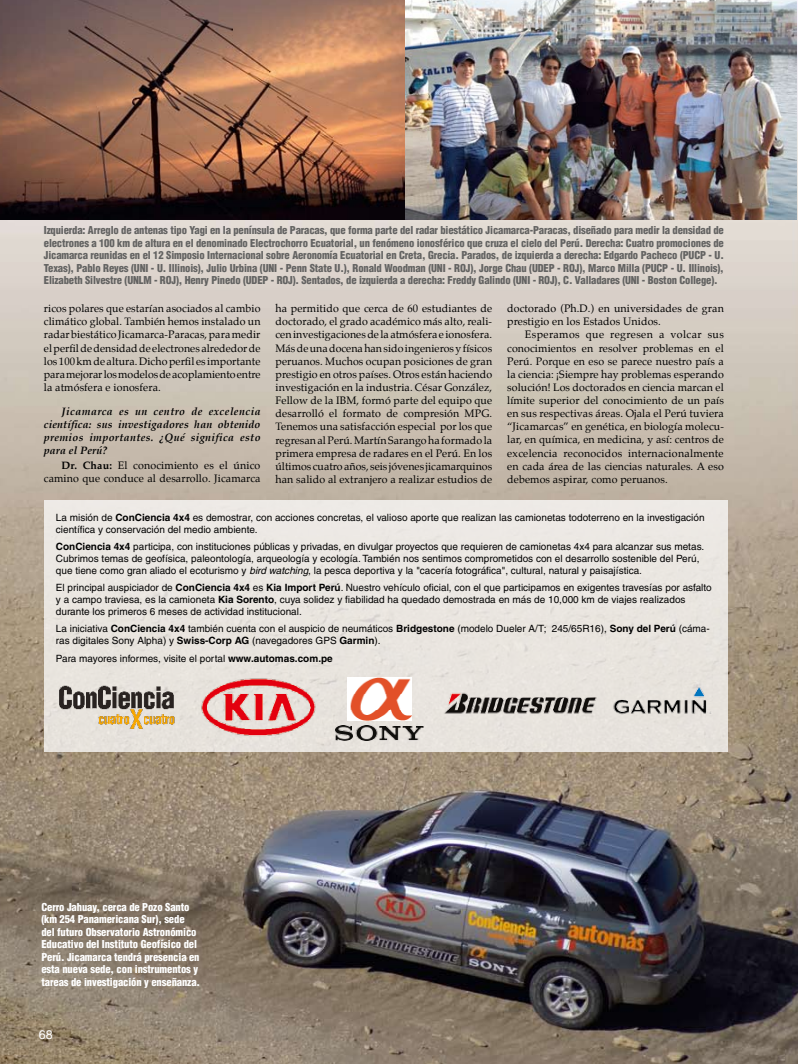
<style>
.page{position:relative;width:798px;height:1064px;background:#fff}
.page>*{position:absolute;margin:0;border:0;box-sizing:border-box;transform-origin:0 0}
.t1{font:12.5px "Helvetica";color:#fff}
.t2{font:10.62px/13.1px "Palatino";letter-spacing:.01em;color:#000;text-align:justify}
.t3{font:900 condensed 10.62px/12.5px "Helvetica";letter-spacing:-.015em;color:#636362;text-align:justify}
.t4{font:900 condensed 10.62px/12.5px "Helvetica";letter-spacing:-.01em;color:#fff}
.t5{font:italic 700 10.62px/13.1px "Palatino";letter-spacing:.03em;color:#000;text-align:justify}
.t6{font:10px/12px "Helvetica";color:#000}
.s1{font-weight:700}
.s2{font-style:italic}
</style>
<div class="page">
<img style="left:0;top:0;width:797px;height:1063px">
<div style="left:44px;top:500px;width:683px;height:252px;background:#eae6e0"></div>
<img style="left:57px;top:685px;width:120px;height:44px">
<img style="left:613px;top:681px;width:98px;height:37px">
<img style="left:198px;top:675px;width:120px;height:62px">
<img style="left:444px;top:692px;width:153px;height:25px">
<img style="left:347px;top:677px;width:64px;height:43px">
<img style="left:335px;top:725px;width:88px;height:15px">
<img style="left:404px;top:0;width:392px;height:220px">
<img style="left:0;top:0;width:404px;height:220px">
<p class="t3" style="left:44px;top:224px;width:681px">Izquierda: Arreglo de antenas tipo Yagi en la península de Paracas, que forma parte del radar biestático Jicamarca-Paracas, diseñado para medir la densidad de electrones a 100 km de altura en el denominado Electrochorro Ecuatorial, un fenómeno ionosférico que cruza el cielo del Perú. Derecha: Cuatro promociones de Jicamarca reunidas en el 12 Simposio Internacional sobre Aeronomía Ecuatorial en Creta, Grecia. Parados, de izquierda a derecha: Edgardo Pacheco (PUCP - U.<br>Texas), Pablo Reyes (UNI - U. Illinois), Julio Urbina (UNI - Penn State U.), Ronald Woodman (UNI - ROJ), Jorge Chau (UDEP - ROJ), Marco Milla (PUCP - U. Illinois), Elizabeth Silvestre (UNLM - ROJ), Henry Pinedo (UDEP - ROJ). Sentados, de izquierda a derecha: Freddy Galindo (UNI - ROJ), C. Valladares (UNI - Boston College).</p>
<p class="t2" style="left:44px;top:303px;width:218px">ricos polares que estarían asociados al cambio climático global. También hemos instalado un radar biestático Jicamarca-Paracas, para medir el perfil de densidad de electrones alrededor de los 100 km de altura. Dicho perfil es importante para mejorar los modelos de acoplamiento entre la atmósfera e ionosfera.</p>
<p class="t5" style="left:44px;top:405px;width:218px;text-indent:18px">Jicamarca es un centro de excelencia científica: sus investigadores han obtenido premios importantes. ¿Qué significa esto para el Perú?</p>
<p class="t2" style="left:44px;top:459px;width:218px;text-align:right"><span class="s1">Dr. Chau:</span> El conocimiento es el único camino que conduce al desarrollo. Jicamarca</p>
<p class="t2" style="left:275px;top:303px;width:218px">ha permitido que cerca de 60 estudiantes de doctorado, el grado académico más alto, reali&shy;cen investigaciones de la atmósfera e ionosfera.<br>Más de una docena han sido ingenieros y físicos peruanos. Muchos ocupan posiciones de gran prestigio en otros países. Otros están haciendo investigación en la industria. César González, Fellow de la IBM, formó parte del equipo que desarrolló el formato de compresión MPG.<br>Tenemos una satisfacción especial por los que regresan al Perú. Martín Sarango ha formado la primera empresa de radares en el Perú. En los últimos cuatro años, seis jóvenes jicamarquinos han salido al extranjero a realizar estudios de</p>
<p class="t2" style="left:507px;top:303px;width:218px">doctorado (Ph.D.) en universidades de gran prestigio en los Estados Unidos.</p>
<p class="t2" style="left:507px;top:329px;width:218px;text-indent:18px">Esperamos que regresen a volcar sus conocimientos en resolver problemas en el Perú. Porque en eso se parece nuestro país a la ciencia: ¡Siempre hay problemas esperando solución! Los doctorados en ciencia marcan el límite superior del conocimiento de un país en sus respectivas áreas. Ojala el Perú tuviera “Jicamarcas” en genética, en biología molecu&shy;lar, en química, en medicina, y así: centros de excelencia reconocidos internacionalmente en cada área de las ciencias naturales. A eso debemos aspirar, como peruanos.</p>
<p class="t6" style="left:56px;top:511px;width:650px">La misión de <span class="s1">ConCiencia 4x4</span> es demostrar, con acciones concretas, el valioso aporte que realizan las camionetas todoterreno en la investigación científica y conservación del medio ambiente.</p>
<p class="t6" style="left:56px;top:540px;width:649px"><span class="s1">ConCiencia 4x4</span> participa, con instituciones públicas y privadas, en divulgar proyectos que requieren de camionetas 4x4 para alcanzar sus metas.<br>Cubrimos temas de geofísica, paleontología, arqueología y ecología. También nos sentimos comprometidos con el desarrollo sostenible del Perú, que tiene como gran aliado el ecoturismo y <span class="s2">bird watching</span>, la pesca deportiva y la "cacería fotográfica", cultural, natural y paisajística.</p>
<p class="t6" style="left:56px;top:581px;width:657px">El principal auspiciador de <span class="s1">ConCiencia 4x4</span> es <span class="s1">Kia Import Perú</span>. Nuestro vehículo oficial, con el que participamos en exigentes travesías por asfalto y a campo traviesa, es la camioneta <span class="s1">Kia Sorento</span>, cuya solidez y fiabilidad ha quedado demostrada en más de 10,000 km de viajes realizados durante los primeros 6 meses de actividad institucional.</p>
<p class="t6" style="left:56px;top:622px;width:655px">La iniciativa <span class="s1">ConCiencia 4x4</span> también cuenta con el auspicio de neumáticos <span class="s1">Bridgestone</span> (modelo Dueler A/T; 245/65R16), <span class="s1">Sony del Perú</span> (cáma&shy;ras digitales Sony Alpha) y <span class="s1">Swiss-Corp AG</span> (navegadores GPS <span class="s1">Garmin</span>).</p>
<p class="t6" style="left:56px;top:652px;width:278px">Para mayores informes, visite el portal <span class="s1">www.automas.com.pe</span></p>
<p class="t4" style="left:41px;top:900px;width:160px">Cerro Jahuay, cerca de Pozo Santo (km 254 Panamericana Sur), sede del futuro Observatorio Astronómico Educativo del Instituto Geofísico del Perú. Jicamarca tendrá presencia en esta nueva sede, con instrumentos y tareas de investigación y enseñanza.</p>
<p class="t1" style="left:39px;top:1027px;width:15px">68</p>
</div>
